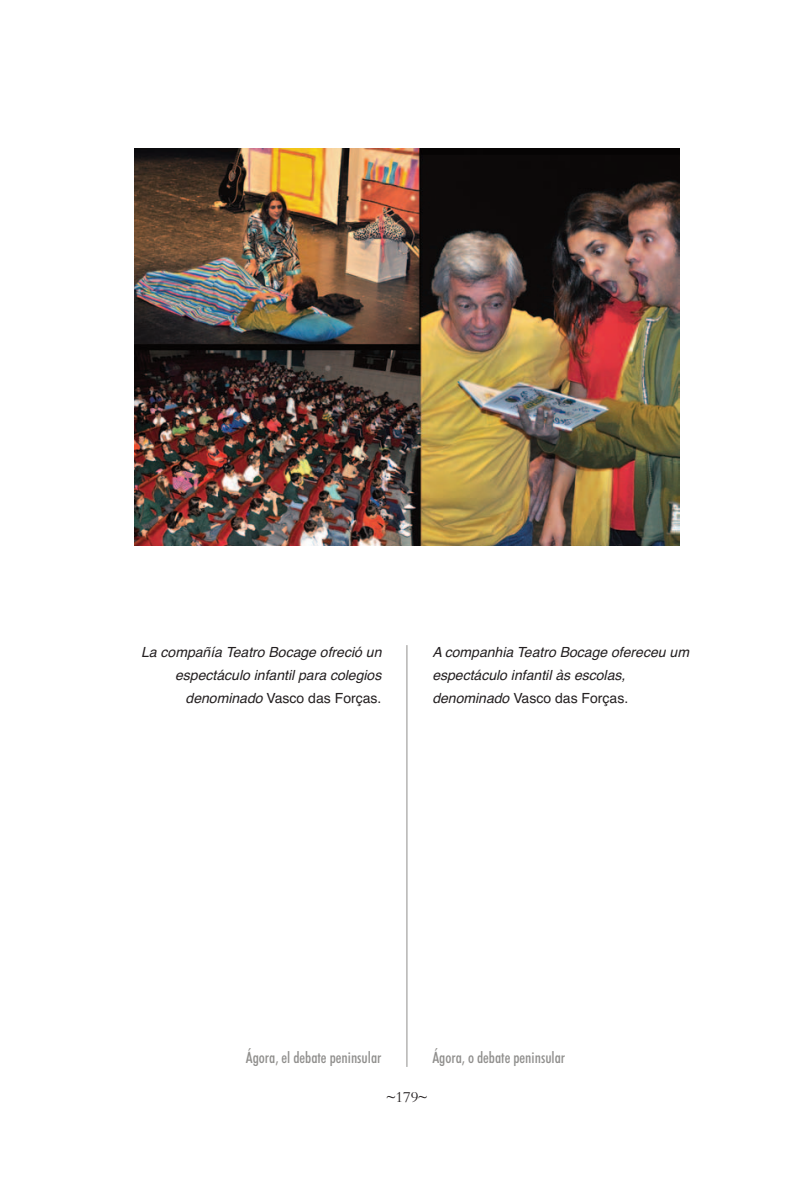
<style>
.page{position:relative;width:794px;height:1191px;background:#fff}
.page>*{position:absolute;margin:0;border:0;box-sizing:border-box;transform-origin:0 0}
.t1{font:500 condensed 15.75px "Futura BT";color:#908f8d}
.t2{font:15.75px "Bembo";color:#231f20}
.t3{font:italic 14px/23.1px "Helvetica";color:#231f20}
.s1{font-style:normal}
</style>
<div class="page">
<hr style="left:406px;top:645px;width:1px;height:422px;background:#908f8d">
<img style="left:134px;top:149px;width:546px;height:397px">
<p class="t3" style="left:141px;top:641px;width:242px;text-align:right">La compañía Teatro Bocage ofreció un espectáculo infantil para colegios denominado <span class="s1">Vasco das Forças.</span></p>
<p class="t3" style="left:432px;top:641px;width:258px">A companhia Teatro Bocage ofereceu um espectáculo infantil às escolas, denominado <span class="s1">Vasco das Forças.</span></p>
<p class="t1" style="left:246px;top:1051px;width:137px">Ágora, el debate peninsular</p>
<p class="t1" style="left:432px;top:1051px;width:134px">Ágora, o debate peninsular</p>
<p class="t2" style="left:387px;top:1091px;width:42px">~179~</p>
</div>
